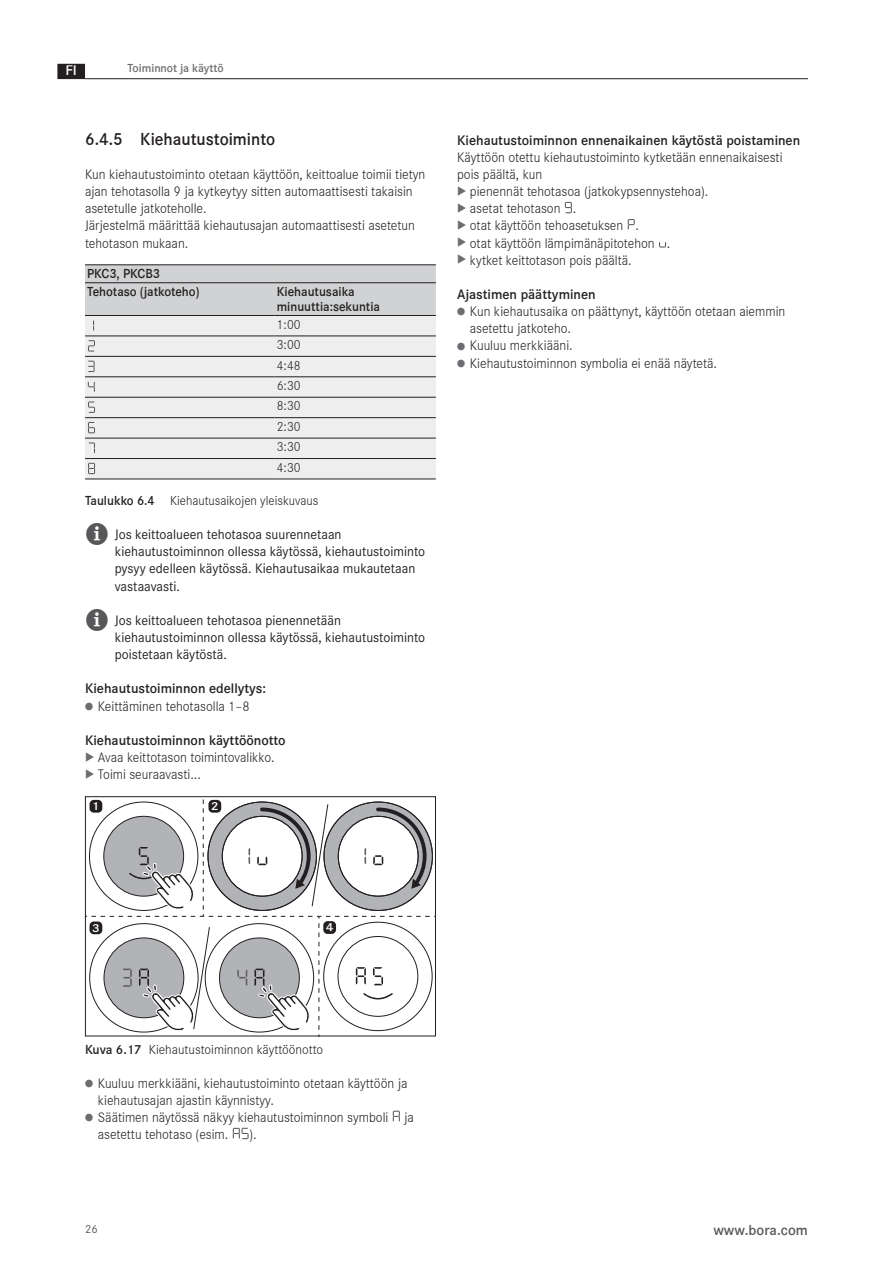
<style>
.page{position:relative;width:893px;height:1263px;background:#fff}
.page>*{position:absolute;margin:0;border:0;box-sizing:border-box;transform-origin:0 0}
.t1{font:600 18px "Corporate S Global";color:#231f20}
.t2{font:600 15px "Corporate S Global";color:#57585a}
.t3{font:600 15px "Corporate S Global";color:#fff}
.Fließtext{font:300 14.25px/17.1px "Corporate S Global";color:#231f20}
.t4{font:14.25px/17.1px "Corporate S Global";color:#231f20}
.Subheadline_4{font:600 14.25px "Corporate S Global";color:#231f20}
.Table_Data{font:300 13.5px "Corporate S Global";color:#231f20}
.Table_Head{font:600 13.5px/15px "Corporate S Global";color:#231f20}
.t5{font:600 12px "Corporate S Global";color:#6c6d70}
.t6{font:600 12px "Corporate S";color:#fff;scale:1.19 1}
.t7{font:12px "Corporate S Global";color:#57585a}
.s1{font-weight:600}
</style>
<div class="page">
<hr style="left:85px;top:78px;width:723px;height:1px;background:#231f20">
<div style="left:58px;top:65px;width:26px;height:13px;background:#231f20"></div>
<div style="left:57px;top:64px;width:28px;height:15px;border:2px solid #231f20"></div>
<div style="left:85px;top:331px;width:351px;height:148px;background:#eeeeef"></div>
<hr style="left:85px;top:336px;width:190px;height:1px;background:#231f20">
<hr style="left:275px;top:336px;width:161px;height:1px;background:#231f20">
<hr style="left:85px;top:356px;width:190px;height:1px;background:#231f20">
<hr style="left:275px;top:356px;width:161px;height:1px;background:#231f20">
<hr style="left:85px;top:376px;width:190px;height:1px;background:#231f20">
<hr style="left:275px;top:376px;width:161px;height:1px;background:#231f20">
<hr style="left:85px;top:397px;width:190px;height:1px;background:#231f20">
<hr style="left:275px;top:397px;width:161px;height:1px;background:#231f20">
<hr style="left:85px;top:417px;width:190px;height:1px;background:#231f20">
<hr style="left:275px;top:417px;width:161px;height:1px;background:#231f20">
<hr style="left:85px;top:438px;width:190px;height:1px;background:#231f20">
<hr style="left:275px;top:438px;width:161px;height:1px;background:#231f20">
<hr style="left:85px;top:458px;width:190px;height:1px;background:#231f20">
<hr style="left:275px;top:458px;width:161px;height:1px;background:#231f20">
<hr style="left:85px;top:479px;width:190px;height:1px;background:#231f20">
<hr style="left:275px;top:479px;width:161px;height:1px;background:#231f20">
<svg style="left:85px;top:265px;width:351px;height:66px;background:#d1d1d3"></svg>
<svg style="left:88px;top:340px;width:7px;height:12px"></svg>
<svg style="left:88px;top:361px;width:7px;height:11px"></svg>
<svg style="left:88px;top:382px;width:7px;height:10px"></svg>
<svg style="left:88px;top:401px;width:7px;height:12px"></svg>
<svg style="left:88px;top:422px;width:7px;height:11px"></svg>
<svg style="left:88px;top:442px;width:7px;height:11px"></svg>
<svg style="left:88px;top:463px;width:7px;height:11px"></svg>
<svg style="left:89px;top:799px;width:344px;height:234px"></svg>
<div style="left:323px;top:921px;width:13px;height:13px;background:#231f20;border-radius:4px"></div>
<div style="left:85px;top:796px;width:351px;height:240px;border:1px solid #231f20"></div>
<svg style="left:393px;top:1111px;width:7px;height:10px"></svg>
<svg style="left:233px;top:1128px;width:16px;height:11px"></svg>
<svg style="left:565px;top:202px;width:7px;height:11px"></svg>
<svg style="left:628px;top:219px;width:7px;height:11px"></svg>
<svg style="left:659px;top:242px;width:7px;height:6px"></svg>
<p class="t3" style="left:65px;top:61px;width:13px">FI</p>
<p class="t5" style="left:128px;top:61px;width:98px">Toiminnot ja käyttö</p>
<p class="t1" style="left:85px;top:128px;width:192px">6.4.5 Kiehautustoiminto</p>
<p class="Fließtext" style="left:85px;top:166px;width:342px">Kun kiehautustoiminto otetaan käyttöön, keittoalue toimii tietyn ajan tehotasolla 9 ja kytkeytyy sitten automaattisesti takaisin asetetulle jatkoteholle.</p>
<p class="Fließtext" style="left:85px;top:218px;width:331px">Järjestelmä määrittää kiehautusajan automaattisesti asetetun tehotason mukaan.</p>
<p class="Table_Head" style="left:87px;top:266px;width:74px">PKC3, PKCB3</p>
<p class="Table_Head" style="left:87px;top:284px;width:114px">Tehotaso (jatkoteho)</p>
<p class="Table_Head" style="left:277px;top:284px;width:105px">Kiehautusaika minuuttia:sekuntia</p>
<p class="Table_Data" style="left:277px;top:315px;width:25px">1:00</p>
<p class="Table_Data" style="left:277px;top:335px;width:25px">3:00</p>
<p class="Table_Data" style="left:277px;top:356px;width:25px">4:48</p>
<p class="Table_Data" style="left:277px;top:376px;width:25px">6:30</p>
<p class="Table_Data" style="left:277px;top:397px;width:25px">8:30</p>
<p class="Table_Data" style="left:277px;top:417px;width:25px">2:30</p>
<p class="Table_Data" style="left:277px;top:437px;width:25px">3:30</p>
<p class="Table_Data" style="left:277px;top:458px;width:25px">4:30</p>
<p class="Table_Data" style="left:85px;top:491px;width:235px"><span class="s1">Taulukko 6.4</span> Kiehautusaikojen yleiskuvaus</p>
<p class="t4" style="left:115px;top:526px;width:312px">Jos keittoalueen tehotasoa suurennetaan kiehautustoiminnon ollessa käytössä, kiehautustoiminto pysyy edelleen käytössä. Kiehautusaikaa mukautetaan vastaavasti.</p>
<p class="t4" style="left:115px;top:611px;width:312px">Jos keittoalueen tehotasoa pienennetään kiehautustoiminnon ollessa käytössä, kiehautustoiminto poistetaan käytöstä.</p>
<p class="Subheadline_4" style="left:85px;top:680px;width:182px">Kiehautustoiminnon edellytys:</p>
<p class="Fließtext" style="left:98px;top:698px;width:153px">Keittäminen tehotasolla 1–8</p>
<p class="Subheadline_4" style="left:85px;top:732px;width:202px">Kiehautustoiminnon käyttöönotto</p>
<p class="Fließtext" style="left:98px;top:749px;width:178px">Avaa keittotason toimintovalikko.</p>
<p class="Fließtext" style="left:98px;top:766px;width:105px">Toimi seuraavasti...</p>
<p class="t6" style="left:91px;top:798px;width:8px">1</p>
<p class="t6" style="left:211px;top:798px;width:8px">2</p>
<p class="Subheadline_4" style="left:457px;top:131px;width:345px">Kiehautustoiminnon ennenaikainen käytöstä poistaminen</p>
<p class="Fließtext" style="left:457px;top:149px;width:327px">Käyttöön otettu kiehautustoiminto kytketään ennenaikaisesti pois päältä, kun</p>
<p class="Fließtext" style="left:470px;top:183px;width:240px">pienennät tehotasoa (jatkokypsennystehoa).</p>
<p class="Fließtext" style="left:470px;top:200px;width:92px">asetat tehotason</p>
<p class="Fließtext" style="left:573px;top:200px;width:5px">.</p>
<p class="Fließtext" style="left:470px;top:218px;width:155px">otat käyttöön tehoasetuksen</p>
<p class="Fließtext" style="left:635px;top:218px;width:5px">.</p>
<p class="Fließtext" style="left:470px;top:235px;width:186px">otat käyttöön lämpimänäpitotehon</p>
<p class="Fließtext" style="left:667px;top:235px;width:5px">.</p>
<p class="Fließtext" style="left:470px;top:252px;width:163px">kytket keittotason pois päältä.</p>
<p class="Subheadline_4" style="left:457px;top:286px;width:140px">Ajastimen päättyminen</p>
<p class="Fließtext" style="left:470px;top:303px;width:317px">Kun kiehautusaika on päättynyt, käyttöön otetaan aiemmin asetettu jatkoteho.</p>
<p class="Fließtext" style="left:470px;top:338px;width:104px">Kuuluu merkkiääni.</p>
<p class="Fließtext" style="left:470px;top:355px;width:249px">Kiehautustoiminnon symbolia ei enää näytetä.</p>
<p class="t6" style="left:92px;top:920px;width:8px">3</p>
<p class="t6" style="left:326px;top:919px;width:8px">4</p>
<p class="Table_Data" style="left:85px;top:1039px;width:240px"><span class="s1">Kuva 6.17</span> Kiehautustoiminnon käyttöönotto</p>
<p class="Fließtext" style="left:98px;top:1075px;width:311px">Kuuluu merkkiääni, kiehautustoiminto otetaan käyttöön ja kiehautusajan ajastin käynnistyy.</p>
<p class="Fließtext" style="left:98px;top:1109px;width:292px">Säätimen näytössä näkyy kiehautustoiminnon symboli</p>
<p class="Fließtext" style="left:404px;top:1109px;width:11px">ja</p>
<p class="Fließtext" style="left:98px;top:1126px;width:132px">asetettu tehotaso (esim.</p>
<p class="Fließtext" style="left:249px;top:1126px;width:9px">).</p>
<p class="t7" style="left:85px;top:1221px;width:14px">26</p>
<p class="t2" style="left:713px;top:1221px;width:96px">www.bora.com</p>
</div>
